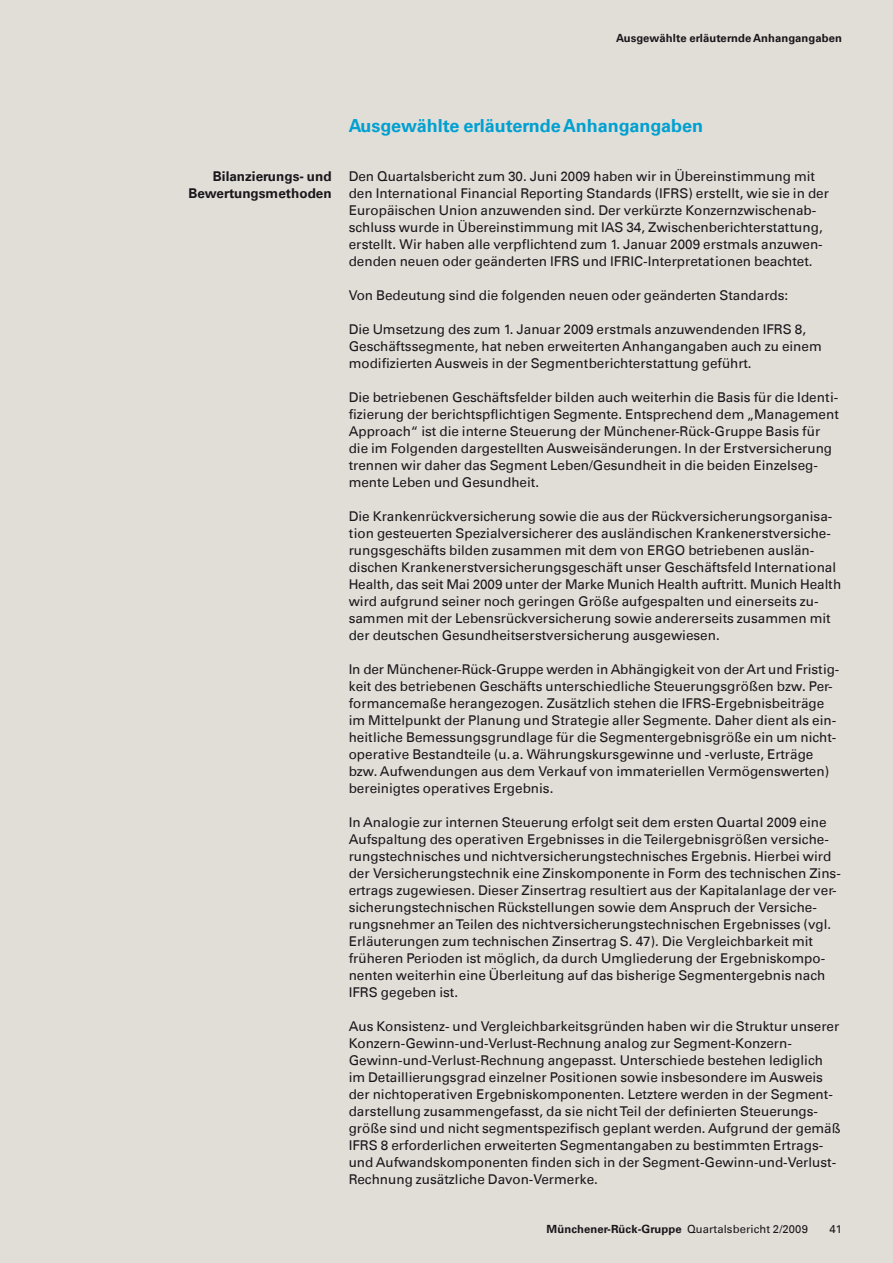
<style>
.page{position:relative;width:893px;height:1263px;background:#e1ded8}
.page>*{position:absolute;margin:0;border:0;box-sizing:border-box;transform-origin:0 0}
.t1{font:700 18px "Univers Com 65";color:#00a0d1}
.t2{font:13.5px/17px "Univers Com 55 Roman";color:#1a171c}
.t3{font:700 13.5px "Univers Com 65";color:#1a171c}
.t4{font:700 11.25px "Univers Com 65";letter-spacing:.01em;color:#1a171c}
.t5{font:11.25px "Univers Com 55 Roman";color:#1a171c}
.s1{font-family:"Univers Com 55 Roman";font-weight:400}
</style>
<div class="page">
<p class="t4" style="left:616px;top:34px;width:227px">Ausgewählte erläuternde Anhangangaben</p>
<p class="t1" style="left:349px;top:119px;width:356px">Ausgewählte erläuternde Anhangangaben</p>
<p class="t3" style="left:213px;top:171px;width:120px">Bilanzierungs- und</p>
<p class="t2" style="left:349px;top:169px;width:468px">Den Quartalsbericht zum 30. Juni 2009 haben wir in Übereinstimmung mit</p>
<p class="t3" style="left:188px;top:188px;width:145px">Bewertungsmethoden</p>
<p class="t2" style="left:349px;top:186px;width:482px">den International Financial Reporting Standards (IFRS) erstellt, wie sie in der Europäischen Union anzuwenden sind. Der verkürzte Konzernzwischenab&shy;schluss wurde in Übereinstimmung mit IAS 34, Zwischenberichterstattung, erstellt. Wir haben alle verpflichtend zum 1. Januar 2009 erstmals anzuwen&shy;denden neuen oder geänderten IFRS und IFRIC-Interpretationen beachtet.</p>
<p class="t2" style="left:349px;top:288px;width:441px">Von Bedeutung sind die folgenden neuen oder geänderten Standards:</p>
<p class="t2" style="left:349px;top:322px;width:475px">Die Umsetzung des zum 1. Januar 2009 erstmals anzuwendenden IFRS 8,<br>Ge schäftssegmente, hat neben erweiterten Anhangangaben auch zu einem modifizierten Ausweis in der Segmentberichterstattung geführt.</p>
<p class="t2" style="left:349px;top:390px;width:492px">Die betriebenen Geschäftsfelder bilden auch weiterhin die Basis für die Identi&shy;fizierung der berichtspflichtigen Segmente. Entsprechend dem „Management Approach“ ist die interne Steuerung der Münchener-Rück-Gruppe Basis für die im Folgenden dargestellten Ausweisänderungen. In der Erstversicherung trennen wir daher das Segment Leben/Gesundheit in die beiden Einzelseg&shy;mente Leben und Gesundheit.</p>
<p class="t2" style="left:349px;top:509px;width:494px">Die Krankenrückversicherung sowie die aus der Rückversicherungsorganisa&shy;tion gesteuerten Spezialversicherer des ausländischen Krankenerstversiche&shy;rungsgeschäfts bilden zusammen mit dem von ERGO betriebenen auslän&shy;dischen Krankenerstversicherungsgeschäft unser Geschäftsfeld International Health, das seit Mai 2009 unter der Marke Munich Health auftritt. Munich Health wird aufgrund seiner noch geringen Größe aufgespalten und einerseits zu - sammen mit der Lebensrückversicherung sowie andererseits zusammen mit der deutschen Gesundheitserstversicherung ausgewiesen.</p>
<p class="t2" style="left:349px;top:662px;width:492px">In der Münchener-Rück-Gruppe werden in Abhängigkeit von der Art und Fristig - keit des betriebenen Geschäfts unterschiedliche Steuerungsgrößen bzw. Per&shy;formancemaße herangezogen. Zusätzlich stehen die IFRS-Ergebnisbeiträge im Mittelpunkt der Planung und Strategie aller Segmente. Daher dient als ein&shy;heitliche Bemessungsgrundlage für die Segmentergebnisgröße ein um nicht&shy;operative Bestandteile (u. a. Währungskursgewinne und -verluste, Erträge bzw. Aufwendungen aus dem Verkauf von immateriellen Vermögenswerten) bereinigtes operatives Ergebnis.</p>
<p class="t2" style="left:349px;top:816px;width:494px">In Analogie zur internen Steuerung erfolgt seit dem ersten Quartal 2009 eine Aufspaltung des operativen Ergebnisses in die Teilergebnisgrößen versiche&shy;rungstechnisches und nichtversicherungstechnisches Ergebnis. Hierbei wird der Versicherungstechnik eine Zinskomponente in Form des technischen Zins&shy;ertrags zugewiesen. Dieser Zinsertrag resultiert aus der Kapitalanlage der ver&shy;sicherungstechnischen Rückstellungen sowie dem Anspruch der Versiche&shy;rungsnehmer an Teilen des nichtversicherungstechnischen Ergebnisses (vgl.<br>Erläuterungen zum technischen Zinsertrag S. 47). Die Vergleichbarkeit mit früheren Perioden ist möglich, da durch Umgliederung der Ergebniskompo&shy;nenten weiterhin eine Überleitung auf das bisherige Segmentergebnis nach IFRS gegeben ist.</p>
<p class="t2" style="left:349px;top:1020px;width:494px">Aus Konsistenz- und Vergleichbarkeitsgründen haben wir die Struktur unserer Konzern-Gewinn-und-Verlust-Rechnung analog zur Segment-Konzern-Gewinn-und-Verlust-Rechnung angepasst. Unterschiede bestehen lediglich im Detaillierungsgrad einzelner Positionen sowie insbesondere im Ausweis der nichtoperativen Ergebniskomponenten. Letztere werden in der Segment&shy;darstellung zusammengefasst, da sie nicht Teil der definierten Steuerungs&shy;größe sind und nicht segmentspezifisch geplant werden. Aufgrund der gemäß IFRS 8 erforderlichen erweiterten Segmentangaben zu bestimmten Ertrags&shy;und Aufwandskomponenten finden sich in der Segment-Gewinn-und-Verlust-Rechnung zusätzliche Davon-Vermerke.</p>
<p class="t4" style="left:547px;top:1225px;width:263px">Münchener-Rück-Gruppe <span class="s1">Quartalsbericht 2/2009</span></p>
<p class="t5" style="left:829px;top:1225px;width:14px">41</p>
</div>
